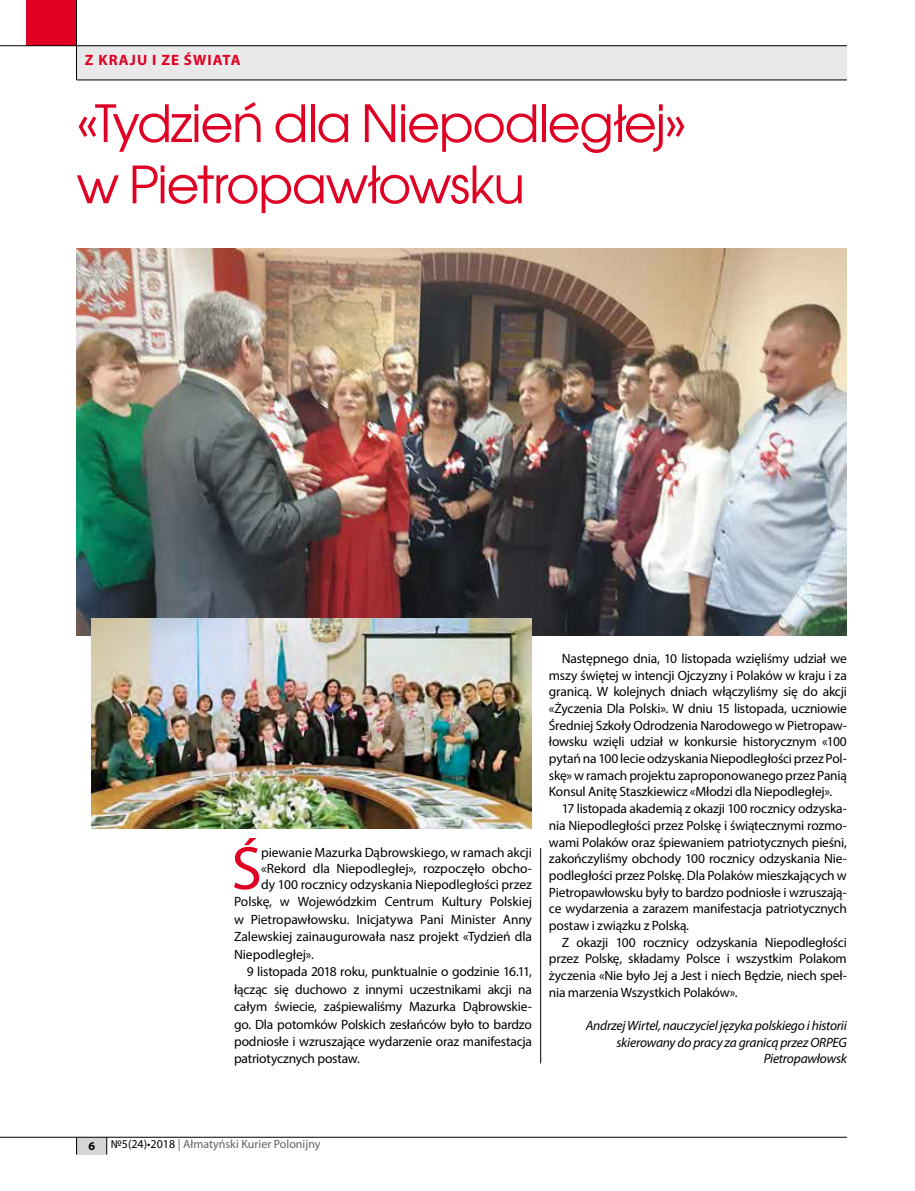
<style>
.page{position:relative;width:915px;height:1191px;background:#fff}
.page>*{position:absolute;margin:0;border:0;box-sizing:border-box;transform-origin:0 0}
.t1{font:61.5px "Myriad Pro";color:#df0023}
.t2{font:51px/61.2px "DS Avant Garde";letter-spacing:-.025em;color:#df0023}
.t3{font:700 15px "Myriad Pro";letter-spacing:.07em;color:#df0023}
.t4{font:13.5px/16.6px "Myriad Pro";letter-spacing:-.01em;color:#000;text-align:justify}
.t5{font:italic 13.5px/16.6px "Myriad Pro";letter-spacing:-.015em;color:#000;text-align:right}
.t6{font:12px "Myriad Pro";color:#636363}
.t7{font:700 12px "Myriad Pro";color:#000}
.s1{color:#000}
</style>
<div class="page">
<img style="left:77px;top:249px;width:769px;height:387px">
<img style="left:92px;top:619px;width:439px;height:209px">
<hr style="left:540px;top:848px;width:1px;height:215px;background:#000">
<div style="left:26px;top:0;width:51px;height:46px;background:#df0023"></div>
<div style="left:77px;top:46px;width:769px;height:34px;background:#e9e9e9"></div>
<hr style="left:77px;top:80px;width:769px;height:1px;background:#000">
<hr style="left:0;top:45px;width:846px;height:1px;background:#000">
<hr style="left:76px;top:0;width:1px;height:80px;background:#000">
<div style="left:76px;top:1137px;width:31px;height:17px;background:#d5d5d5"></div>
<svg style="left:76px;top:1138px;width:1px;height:16px"></svg>
<svg style="left:106px;top:1138px;width:1px;height:16px"></svg>
<hr style="left:0;top:1137px;width:846px;height:1px;background:#000">
<p class="t3" style="left:85px;top:51px;width:157px">Z KRAJU I ZE ŚWIATA</p>
<h2 class="t2" style="left:77px;top:93px;width:611px">«Tydzień dla Niepodległej» w Pietropawłowsku</h2>
<h1 class="t1" style="left:231px;top:830px;width:32px">Ś</h1>
<p class="t4" style="left:261px;top:843px;width:272px">piewanie Mazurka Dąbrowskiego, w ramach akcji</p>
<p class="t4" style="left:261px;top:859px;width:272px">«Rekord dla Niepodległej», rozpoczęło obcho-</p>
<p class="t4" style="left:261px;top:876px;width:272px">dy 100 rocznicy odzyskania Niepodległości przez</p>
<p class="t4" style="left:234px;top:893px;width:299px">Polskę, w Wojewódzkim Centrum Kultury Polskiej</p>
<p class="t4" style="left:234px;top:910px;width:299px">w Pietropawłowsku. Inicjatywa Pani Minister Anny</p>
<p class="t4" style="left:234px;top:928px;width:299px">Zalewskiej zainaugurowała nasz projekt «Tydzień dla</p>
<p class="t4" style="left:234px;top:945px;width:80px">Niepodległej».</p>
<p class="t4" style="left:247px;top:963px;width:286px">9 listopada 2018 roku, punktualnie o godzinie 16.11,</p>
<p class="t4" style="left:234px;top:980px;width:299px">łącząc się duchowo z innymi uczestnikami akcji na</p>
<p class="t4" style="left:234px;top:998px;width:299px">całym świecie, zaśpiewaliśmy Mazurka Dąbrowskie-</p>
<p class="t4" style="left:234px;top:1015px;width:299px">go. Dla potomków Polskich zesłańców było to bardzo</p>
<p class="t4" style="left:234px;top:1032px;width:299px">podniosłe i wzruszające wydarzenie oraz manifestacja</p>
<p class="t4" style="left:234px;top:1050px;width:126px">patriotycznych postaw.</p>
<p class="t4" style="left:549px;top:650px;width:299px;text-indent:13px">Następnego dnia, 10 listopada wzięliśmy udział we mszy świętej w intencji Ojczyzny i Polaków w kraju i za granicą. W kolejnych dniach włączyliśmy się do akcji «Życzenia Dla Polski». W dniu 15 listopada, uczniowie Średniej Szkoły Odrodzenia Narodowego w Pietropaw&shy;łowsku wzięli udział w konkursie historycznym «100 pytań na 100 lecie odzyskania Niepodległości przez Pol&shy;skę» w ramach projektu zaproponowanego przez Panią Konsul Anitę Staszkiewicz «Młodzi dla Niepodległej».</p>
<p class="t4" style="left:549px;top:800px;width:299px;text-indent:13px">17 listopada akademią z okazji 100 rocznicy odzyska&shy;nia Niepodległości przez Polskę i świątecznymi rozmo&shy;wami Polaków oraz śpiewaniem patriotycznych pieśni, zakończyliśmy obchody 100 rocznicy odzyskania Nie&shy;podległości przez Polskę. Dla Polaków mieszkających w Pietropawłowsku były to bardzo podniosłe i wzruszają&shy;ce wydarzenia a zarazem manifestacja patriotycznych postaw i związku z Polską.</p>
<p class="t4" style="left:549px;top:933px;width:299px;text-indent:13px">Z okazji 100 rocznicy odzyskania Niepodległości przez Polskę, składamy Polsce i wszystkim Polakom życzenia «Nie było Jej a Jest i niech Będzie, niech speł&shy;nia marzenia Wszystkich Polaków».</p>
<p class="t5" style="left:585px;top:1017px;width:262px">Andrzej Wirtel, nauczyciel języka polskiego i historii skierowany do pracy za granicą przez ORPEG<br>Pietropawłowsk</p>
<p class="t7" style="left:88px;top:1137px;width:8px">6</p>
<p class="t6" style="left:111px;top:1136px;width:211px"><span class="s1">№5(24)•2018</span> | Ałmatyński Kurier Polonijny</p>
</div>
